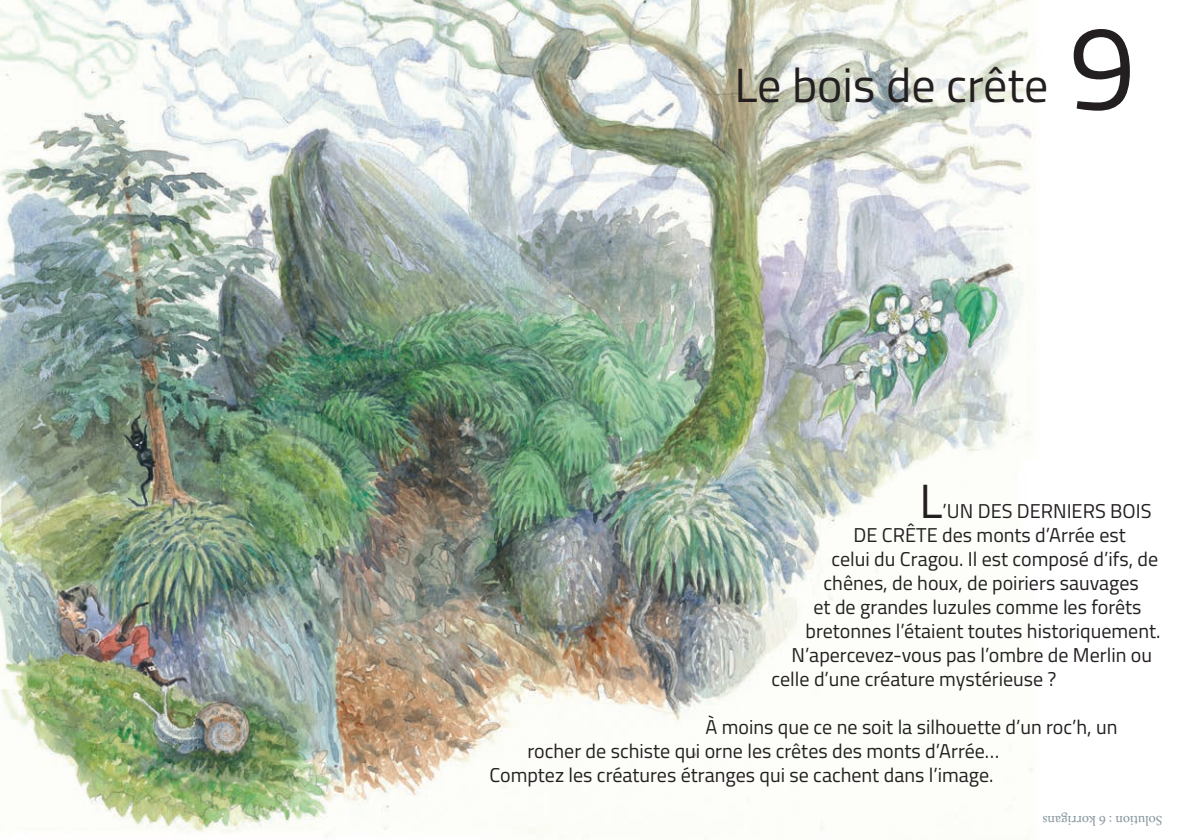
<style>
.page{position:relative;width:1191px;height:840px;background:#fff}
.page>*{position:absolute;margin:0;border:0;box-sizing:border-box;transform-origin:0 0}
.t1{font:120px "Titillium Web";color:#231f20}
.t2{font:48px "Titillium Web";color:#231f20}
.t3{font:20px/24px "Titillium Web";color:#231f20}
.t4{font:14px "Minion Pro";letter-spacing:-.005em;color:#85959e}
</style>
<div class="page">
<img style="left:0;top:0;width:1036px;height:835px">
<p class="t2" style="left:734px;top:50px;width:315px">Le bois de crête</p>
<p class="t1" style="left:1068px;top:-20px;width:69px">9</p>
<p class="t2" style="left:919px;top:465px;width:24px">L</p>
<p class="t3" style="left:942px;top:497px;width:210px">’UN DES DERNIERS BOIS</p>
<p class="t3" style="left:853px;top:521px;width:274px">DE CRÊTE des monts d’Arrée est</p>
<p class="t3" style="left:831px;top:545px;width:328px">celui du Cragou. Il est composé d’ifs, de</p>
<p class="t3" style="left:823px;top:569px;width:317px">chênes, de houx, de poiriers sauvages</p>
<p class="t3" style="left:813px;top:593px;width:329px">et de grandes luzules comme les forêts</p>
<p class="t3" style="left:805px;top:617px;width:356px">bretonnes l’étaient toutes historiquement.</p>
<p class="t3" style="left:791px;top:641px;width:362px">N’apercevez-vous pas l’ombre de Merlin ou</p>
<p class="t3" style="left:771px;top:665px;width:286px">celle d’une créature mystérieuse ?</p>
<p class="t3" style="left:527px;top:713px;width:591px;text-indent:178px">À moins que ce ne soit la silhouette d’un roc’h, un rocher de schiste qui orne les crêtes des monts d’Arrée…</p>
<p class="t3" style="left:489px;top:761px;width:505px">Comptez les créatures étranges qui se cachent dans l’image.</p>
<p class="t4" style="left:1162px;top:829px;width:122px;rotate:-180deg">Solution : 6 korrigans</p>
</div>
